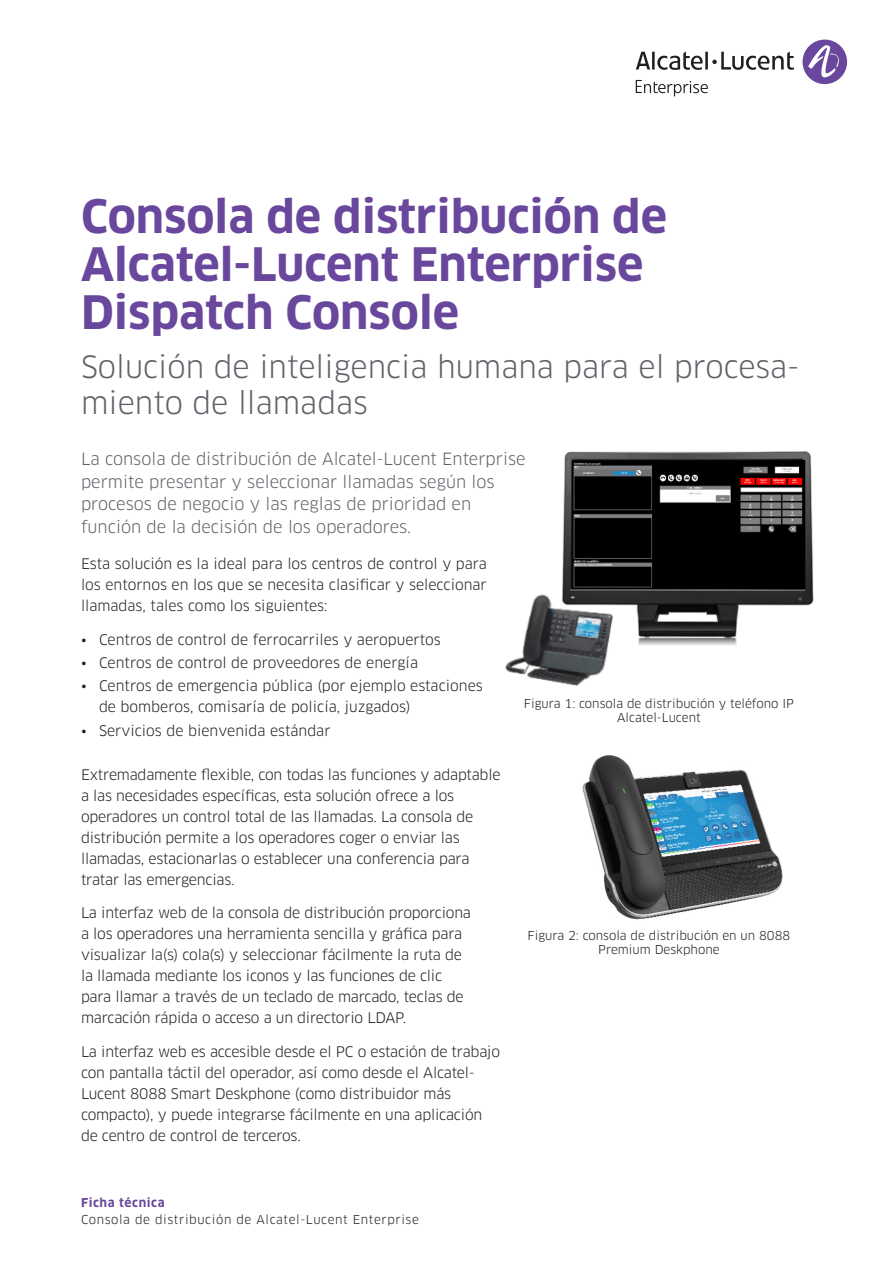
<style>
.page{position:relative;width:893px;height:1263px;background:#fff}
.page>*{position:absolute;margin:0;border:0;box-sizing:border-box;transform-origin:0 0}
.Title_1{font:700 45px/48px "Clan OT";color:#69479c}
.Title_2___Release{font:30px/36px "Clan OT";color:#5f6369}
.Intro_body{font:16.5px/22.5px "Clan OT";color:#5f6369}
.Body{font:14.25px/21px "Clan OT";letter-spacing:-.015em;color:#231f20}
.Body_bullet{font:14.25px/21px "Clan OT";color:#231f20}
.Figure_caption{font:12px/14.4px "Clan OT";color:#231f20;text-align:center}
.Figure_caption-2{font:12px "Clan OT";letter-spacing:.05em;color:#231f20}
.t1{font:700 12px "Clan OT";letter-spacing:.05em;color:#69479c}
</style>
<div class="page">
<div style="left:802px;top:40px;width:45px;height:44px;background:#69479c;border-radius:50%"></div>
<svg style="left:808px;top:45px;width:34px;height:33px"></svg>
<svg style="left:636px;top:51px;width:158px;height:19px"></svg>
<svg style="left:636px;top:80px;width:72px;height:16px"></svg>
<img style="left:582px;top:755px;width:201px;height:165px">
<img style="left:562px;top:451px;width:252px;height:195px">
<img style="left:505px;top:584px;width:121px;height:102px">
<p class="Title_1" style="left:81px;top:193px;width:588px">Consola de distribución de<br>Alcatel-Lucent Enterprise<br>Dispatch Console</p>
<p class="Title_2___Release" style="left:81px;top:349px;width:720px">Solución de inteligencia humana para el procesa&shy;miento de llamadas</p>
<p class="Intro_body" style="left:81px;top:448px;width:446px">La consola de distribución de Alcatel-Lucent Enterprise permite presentar y seleccionar llamadas según los procesos de negocio y las reglas de prioridad en función de la decisión de los operadores.</p>
<p class="Body" style="left:81px;top:553px;width:407px;text-align:justify">Esta solución es la ideal para los centros de control y para los entornos en los que se necesita clasificar y seleccionar llamadas, tales como los siguientes:</p>
<p class="Body_bullet" style="left:81px;top:629px;width:361px">• Centros de control de ferrocarriles y aeropuertos</p>
<p class="Body_bullet" style="left:81px;top:652px;width:339px">• Centros de control de proveedores de energía</p>
<p class="Body_bullet" style="left:99px;top:676px;width:385px;text-indent:-18px">• Centros de emergencia pública (por ejemplo estaciones de bomberos, comisaría de policía, juzgados)</p>
<p class="Body_bullet" style="left:81px;top:720px;width:251px">• Servicios de bienvenida estándar</p>
<p class="Body" style="left:81px;top:764px;width:421px">Extremadamente flexible, con todas las funciones y adaptable a las necesidades específicas, esta solución ofrece a los operadores un control total de las llamadas. La consola de distribución permite a los operadores coger o enviar las llamadas, estacionarlas o establecer una conferencia para tratar las emergencias.</p>
<p class="Body" style="left:81px;top:903px;width:392px">La interfaz web de la consola de distribución proporciona a los operadores una herramienta sencilla y gráfica para visualizar la(s) cola(s) y seleccionar fácilmente la ruta de la llamada mediante los iconos y las funciones de clic para llamar a través de un teclado de marcado, teclas de marcación rápida o acceso a un directorio LDAP.</p>
<p class="Body" style="left:81px;top:1041px;width:421px">La interfaz web es accesible desde el PC o estación de trabajo con pantalla táctil del operador, así como desde el Alcatel-Lucent 8088 Smart Deskphone (como distribuidor más compacto), y puede integrarse fácilmente en una aplicación de centro de control de terceros.</p>
<p class="t1" style="left:81px;top:1196px;width:85px">Ficha técnica</p>
<p class="Figure_caption-2" style="left:81px;top:1212px;width:339px">Consola de distribución de Alcatel-Lucent Enterprise</p>
<p class="Figure_caption" style="left:524px;top:696px;width:271px">Figura 1: consola de distribución y teléfono IP<br>Alcatel-Lucent</p>
<p class="Figure_caption" style="left:527px;top:928px;width:264px">Figura 2: consola de distribución en un 8088<br>Premium Deskphone</p>
</div>
